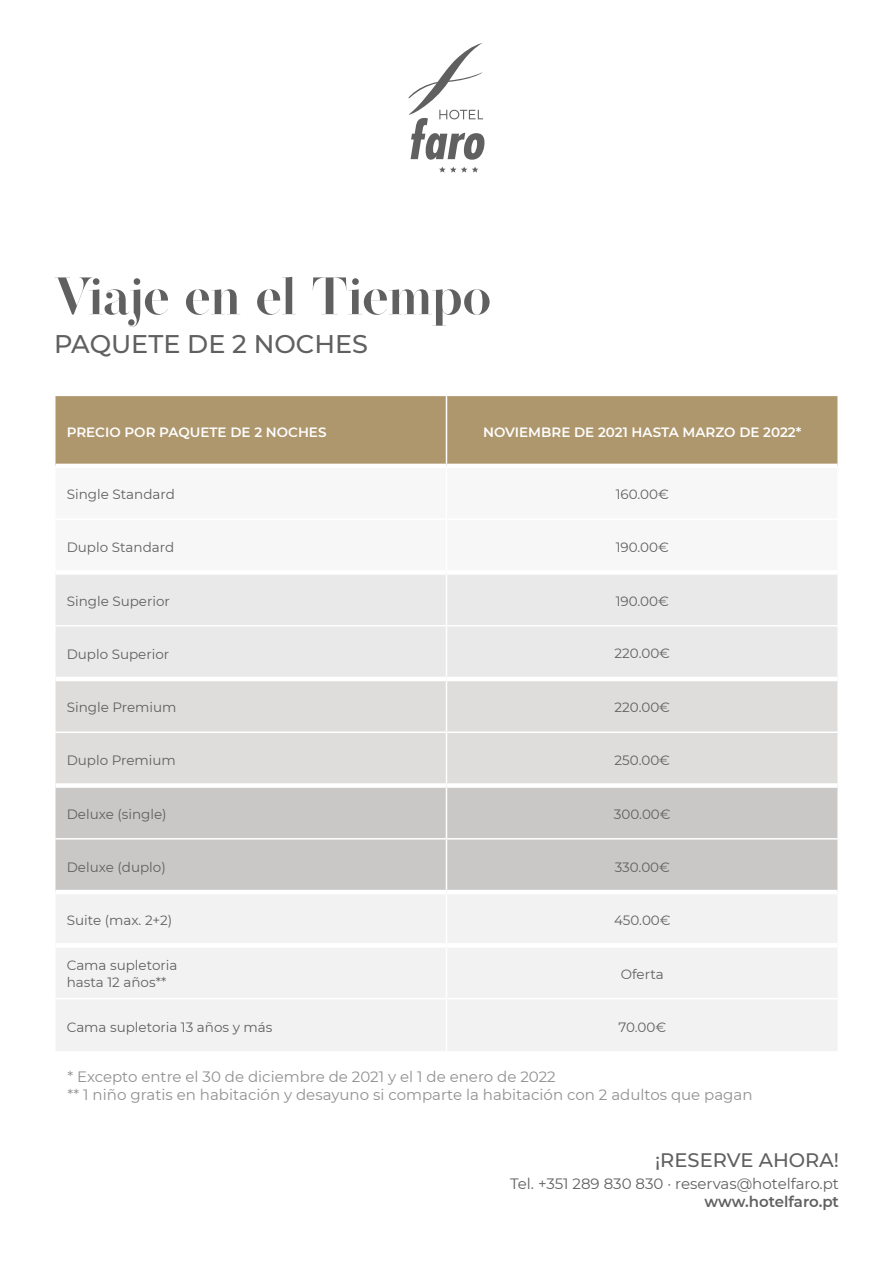
<style>
.page{position:relative;width:893px;height:1263px;background:#fff}
.page>*{position:absolute;margin:0;border:0;box-sizing:border-box;transform-origin:0 0}
.t1{font:600 52.5px "Operetta 52";color:#606060}
.t2{font:500 25.5px "Montserrat";color:#606060}
.t3{font:500 19.5px "Montserrat";color:#606060}
.t4{font:15px "Montserrat";color:#928f8f}
.t5{font:15px "Montserrat";color:#606060}
.t6{font:600 15px "Montserrat";color:#606060}
.t7{font:13.5px "Montserrat";color:#606060}
.t8{font:600 13.5px "Montserrat";color:#fff}
</style>
<div class="page">
<div style="left:56px;top:396px;width:781px;height:68px;background:#ae976d"></div>
<div style="left:56px;top:575px;width:781px;height:102px;background:#e8e9e8"></div>
<div style="left:56px;top:681px;width:781px;height:102px;background:#dedddc"></div>
<div style="left:56px;top:788px;width:781px;height:102px;background:#cac7c7"></div>
<div style="left:56px;top:895px;width:781px;height:156px;background:#f2f2f2"></div>
<hr style="left:446px;top:396px;width:1px;height:68px;background:#fff">
<hr style="left:54px;top:625px;width:392px;height:1px;background:#fff">
<hr style="left:446px;top:625px;width:393px;height:1px;background:#fff">
<hr style="left:446px;top:575px;width:1px;height:50px;background:#fff">
<hr style="left:446px;top:626px;width:1px;height:51px;background:#fff">
<hr style="left:446px;top:681px;width:1px;height:50px;background:#fff">
<hr style="left:54px;top:731px;width:392px;height:2px;background:#fff">
<hr style="left:446px;top:731px;width:393px;height:2px;background:#fff">
<hr style="left:446px;top:733px;width:1px;height:50px;background:#fff">
<hr style="left:446px;top:788px;width:1px;height:50px;background:#fff">
<hr style="left:54px;top:838px;width:392px;height:1px;background:#fff">
<hr style="left:446px;top:838px;width:393px;height:1px;background:#fff">
<hr style="left:446px;top:839px;width:1px;height:51px;background:#fff">
<hr style="left:446px;top:894px;width:1px;height:49px;background:#fff">
<hr style="left:446px;top:947px;width:1px;height:51px;background:#fff">
<hr style="left:54px;top:998px;width:392px;height:1px;background:#fff">
<hr style="left:446px;top:998px;width:393px;height:1px;background:#fff">
<hr style="left:446px;top:999px;width:1px;height:52px;background:#fff">
<hr style="left:56px;top:943px;width:390px;height:4px;background:#fff">
<hr style="left:446px;top:943px;width:391px;height:4px;background:#fff">
<svg style="left:408px;top:43px;width:77px;height:117px"></svg>
<svg style="left:439px;top:167px;width:39px;height:6px"></svg>
<p class="t1" style="left:54px;top:265px;width:439px">Viaje en el Tiempo</p>
<p class="t2" style="left:54px;top:326px;width:315px">PAQUETE DE 2 NOCHES</p>
<p class="t8" style="left:67px;top:423px;width:261px">PRECIO POR PAQUETE DE 2 NOCHES</p>
<p class="t8" style="left:483px;top:423px;width:320px">NOVIEMBRE DE 2021 HASTA MARZO DE 2022*</p>
<p class="t7" style="left:67px;top:485px;width:110px">Single Standard</p>
<p class="t7" style="left:616px;top:485px;width:55px">160.00€</p>
<p class="t7" style="left:67px;top:538px;width:109px">Duplo Standard</p>
<p class="t7" style="left:616px;top:538px;width:55px">190.00€</p>
<p class="t7" style="left:67px;top:591px;width:105px">Single Superior</p>
<p class="t7" style="left:616px;top:591px;width:55px">190.00€</p>
<p class="t7" style="left:67px;top:645px;width:104px">Duplo Superior</p>
<p class="t7" style="left:615px;top:644px;width:57px">220.00€</p>
<p class="t7" style="left:67px;top:698px;width:111px">Single Premium</p>
<p class="t7" style="left:615px;top:698px;width:57px">220.00€</p>
<p class="t7" style="left:67px;top:751px;width:111px">Duplo Premium</p>
<p class="t7" style="left:615px;top:751px;width:57px">250.00€</p>
<p class="t7" style="left:67px;top:805px;width:101px">Deluxe (single)</p>
<p class="t7" style="left:614px;top:805px;width:58px">300.00€</p>
<p class="t7" style="left:67px;top:858px;width:101px">Deluxe (duplo)</p>
<p class="t7" style="left:615px;top:858px;width:57px">330.00€</p>
<p class="t7" style="left:67px;top:911px;width:107px">Suite (max. 2+2)</p>
<p class="t7" style="left:614px;top:911px;width:58px">450.00€</p>
<p class="t7" style="left:67px;top:956px;width:112px">Cama supletoria</p>
<p class="t7" style="left:67px;top:972px;width:101px">hasta 12 años**</p>
<p class="t7" style="left:621px;top:964px;width:44px">Oferta</p>
<p class="t7" style="left:67px;top:1018px;width:207px">Cama supletoria 13 años y más</p>
<p class="t7" style="left:618px;top:1018px;width:49px">70.00€</p>
<p class="t4" style="left:68px;top:1066px;width:490px">* Excepto entre el 30 de diciembre de 2021 y el 1 de enero de 2022</p>
<p class="t4" style="left:68px;top:1084px;width:687px">** 1 niño gratis en habitación y desayuno si comparte la habitación con 2 adultos que pagan</p>
<p class="t3" style="left:655px;top:1146px;width:185px">¡RESERVE AHORA!</p>
<p class="t5" style="left:510px;top:1174px;width:330px">Tel. +351 289 830 830 · reservas@hotelfaro.pt</p>
<p class="t6" style="left:704px;top:1191px;width:136px">www.hotelfaro.pt</p>
</div>
